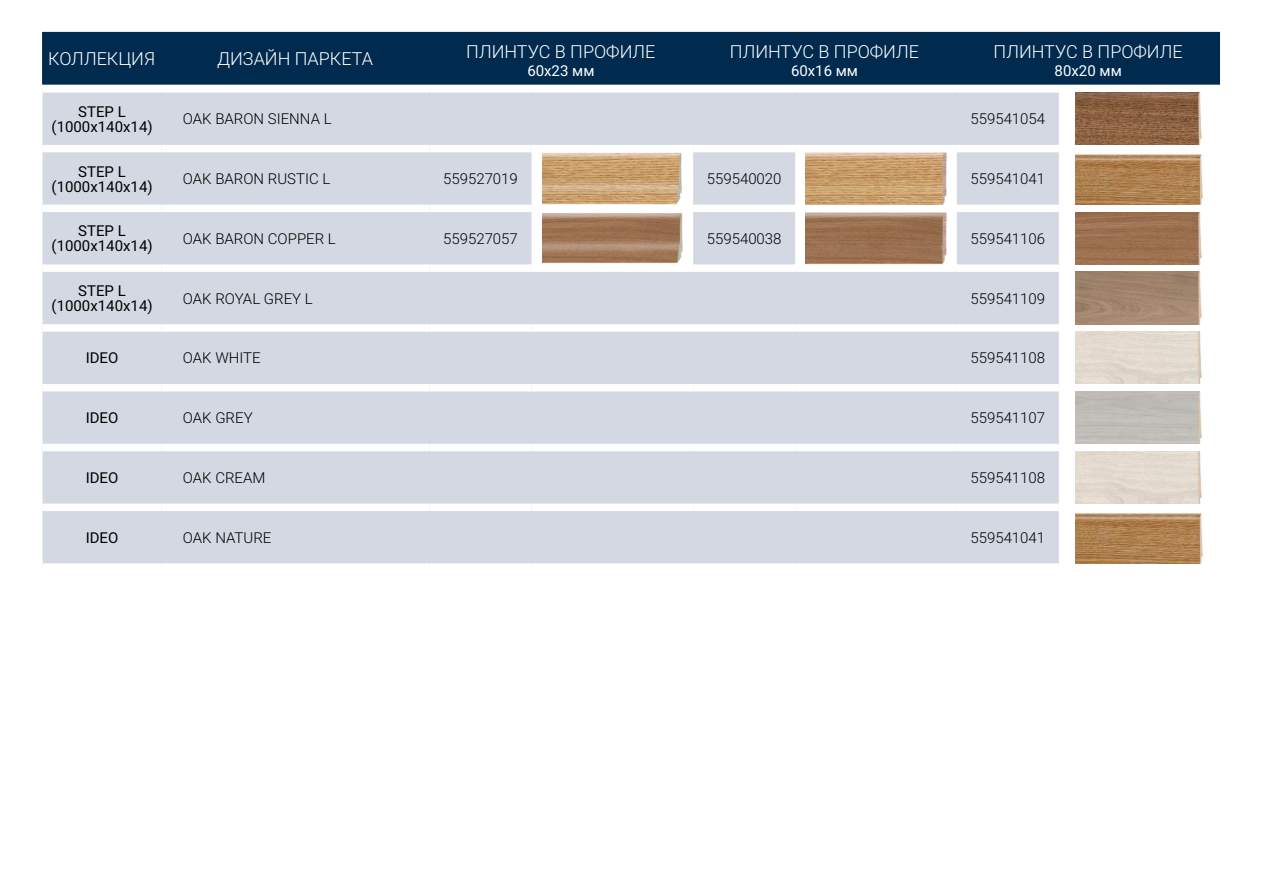
<style>
.page{position:relative;width:1263px;height:893px;background:#fff}
.page>*{position:absolute;margin:0;border:0;box-sizing:border-box;transform-origin:0 0}
.t1{font:300 18px "Roboto";color:#fff}
.t2{font:300 15px "Roboto";color:#000}
.t3{font:15px/15px "Roboto";color:#000;text-align:center}
.t4{font:15px "Roboto";color:#fff}
</style>
<div class="page">
<div style="left:42px;top:32px;width:1178px;height:53px;background:#002a4e"></div>
<div style="left:43px;top:93px;width:1016px;height:470px;background:#d3d8e2"></div>
<div style="left:162px;top:145px;width:267px;height:7px;background:#fff"></div>
<div style="left:429px;top:324px;width:102px;height:8px;background:#fff"></div>
<div style="left:429px;top:384px;width:102px;height:7px;background:#fff"></div>
<div style="left:429px;top:444px;width:102px;height:7px;background:#fff"></div>
<div style="left:429px;top:504px;width:102px;height:7px;background:#fff"></div>
<div style="left:429px;top:145px;width:102px;height:7px;background:#fff"></div>
<div style="left:957px;top:145px;width:102px;height:7px;background:#fff"></div>
<div style="left:162px;top:205px;width:267px;height:7px;background:#fff"></div>
<div style="left:429px;top:205px;width:102px;height:7px;background:#fff"></div>
<div style="left:531px;top:205px;width:162px;height:7px;background:#fff"></div>
<div style="left:795px;top:205px;width:162px;height:7px;background:#fff"></div>
<div style="left:693px;top:205px;width:102px;height:7px;background:#fff"></div>
<div style="left:957px;top:205px;width:102px;height:7px;background:#fff"></div>
<div style="left:162px;top:264px;width:267px;height:8px;background:#fff"></div>
<div style="left:429px;top:264px;width:102px;height:8px;background:#fff"></div>
<div style="left:957px;top:264px;width:102px;height:8px;background:#fff"></div>
<div style="left:162px;top:324px;width:267px;height:8px;background:#fff"></div>
<div style="left:957px;top:324px;width:102px;height:8px;background:#fff"></div>
<div style="left:162px;top:384px;width:267px;height:7px;background:#fff"></div>
<div style="left:957px;top:384px;width:102px;height:7px;background:#fff"></div>
<div style="left:162px;top:444px;width:267px;height:7px;background:#fff"></div>
<div style="left:957px;top:444px;width:102px;height:7px;background:#fff"></div>
<div style="left:162px;top:504px;width:267px;height:7px;background:#fff"></div>
<div style="left:957px;top:504px;width:102px;height:7px;background:#fff"></div>
<div style="left:43px;top:145px;width:119px;height:7px;background:#fff"></div>
<div style="left:43px;top:205px;width:119px;height:7px;background:#fff"></div>
<div style="left:43px;top:264px;width:119px;height:8px;background:#fff"></div>
<div style="left:43px;top:324px;width:119px;height:8px;background:#fff"></div>
<div style="left:43px;top:384px;width:119px;height:7px;background:#fff"></div>
<div style="left:43px;top:444px;width:119px;height:7px;background:#fff"></div>
<div style="left:43px;top:504px;width:119px;height:7px;background:#fff"></div>
<div style="left:531px;top:145px;width:162px;height:7px;background:#fff"></div>
<div style="left:693px;top:145px;width:102px;height:7px;background:#fff"></div>
<div style="left:795px;top:145px;width:162px;height:7px;background:#fff"></div>
<div style="left:531px;top:264px;width:162px;height:8px;background:#fff"></div>
<div style="left:693px;top:264px;width:102px;height:8px;background:#fff"></div>
<div style="left:795px;top:264px;width:162px;height:8px;background:#fff"></div>
<div style="left:531px;top:324px;width:162px;height:8px;background:#fff"></div>
<div style="left:693px;top:324px;width:102px;height:8px;background:#fff"></div>
<div style="left:795px;top:324px;width:162px;height:8px;background:#fff"></div>
<div style="left:531px;top:384px;width:162px;height:7px;background:#fff"></div>
<div style="left:693px;top:384px;width:102px;height:7px;background:#fff"></div>
<div style="left:795px;top:384px;width:162px;height:7px;background:#fff"></div>
<div style="left:531px;top:444px;width:162px;height:7px;background:#fff"></div>
<div style="left:693px;top:444px;width:102px;height:7px;background:#fff"></div>
<div style="left:795px;top:444px;width:162px;height:7px;background:#fff"></div>
<div style="left:531px;top:504px;width:162px;height:7px;background:#fff"></div>
<div style="left:693px;top:504px;width:102px;height:7px;background:#fff"></div>
<div style="left:795px;top:504px;width:162px;height:7px;background:#fff"></div>
<img style="left:1075px;top:93px;width:127px;height:52px">
<img style="left:542px;top:152px;width:140px;height:53px">
<img style="left:806px;top:152px;width:140px;height:53px">
<img style="left:1075px;top:154px;width:128px;height:51px">
<img style="left:542px;top:212px;width:140px;height:52px">
<img style="left:806px;top:212px;width:140px;height:52px">
<img style="left:1075px;top:212px;width:127px;height:52px">
<img style="left:1075px;top:272px;width:127px;height:52px">
<img style="left:1075px;top:332px;width:127px;height:52px">
<div style="left:1075px;top:391px;width:127px;height:53px;background:#bfbcb7"></div>
<img style="left:1075px;top:451px;width:127px;height:53px">
<img style="left:1075px;top:513px;width:128px;height:50px">
<p class="t1" style="left:466px;top:39px;width:191px">Плинтус в п рофиле</p>
<p class="t4" style="left:527px;top:60px;width:69px">60х23 мм</p>
<p class="t1" style="left:730px;top:39px;width:191px">Плинтус в п рофиле</p>
<p class="t4" style="left:791px;top:60px;width:69px">60х16 мм</p>
<p class="t1" style="left:994px;top:39px;width:191px">Плинтус в п рофиле</p>
<p class="t4" style="left:1055px;top:60px;width:69px">80х20 мм</p>
<p class="t1" style="left:48px;top:46px;width:108px">коллекция</p>
<p class="t1" style="left:217px;top:46px;width:157px">Дизайн паркета</p>
<p class="t3" style="left:52px;top:103px;width:103px">STEP L (1000x140x14)</p>
<p class="t2" style="left:183px;top:108px;width:150px">OAK BARON SIENNA L</p>
<p class="t2" style="left:970px;top:108px;width:76px">559541054</p>
<p class="t3" style="left:52px;top:163px;width:103px">STEP L (1000x140x14)</p>
<p class="t2" style="left:183px;top:168px;width:149px">OAK BARON RUSTIC L</p>
<p class="t2" style="left:443px;top:168px;width:76px">559527019</p>
<p class="t2" style="left:707px;top:168px;width:76px">559540020</p>
<p class="t2" style="left:970px;top:168px;width:76px">559541041</p>
<p class="t3" style="left:52px;top:223px;width:103px">STEP L (1000x140x14)</p>
<p class="t2" style="left:183px;top:228px;width:155px">OAK BARON COPPER L</p>
<p class="t2" style="left:443px;top:228px;width:76px">559527057</p>
<p class="t2" style="left:707px;top:228px;width:76px">559540038</p>
<p class="t2" style="left:970px;top:228px;width:76px">559541106</p>
<p class="t3" style="left:52px;top:283px;width:103px">STEP L (1000x140x14)</p>
<p class="t2" style="left:183px;top:288px;width:131px">OAK ROYAL GREY L</p>
<p class="t2" style="left:970px;top:288px;width:76px">559541109</p>
<p class="t3" style="left:86px;top:350px;width:34px">IDEO</p>
<p class="t2" style="left:183px;top:348px;width:79px">OAK WHITE</p>
<p class="t2" style="left:970px;top:348px;width:76px">559541108</p>
<p class="t3" style="left:86px;top:410px;width:34px">IDEO</p>
<p class="t2" style="left:183px;top:407px;width:71px">OAK GREY</p>
<p class="t2" style="left:970px;top:407px;width:76px">559541107</p>
<p class="t3" style="left:86px;top:470px;width:34px">IDEO</p>
<p class="t2" style="left:183px;top:467px;width:84px">OAK CREAM</p>
<p class="t2" style="left:970px;top:467px;width:76px">559541108</p>
<p class="t3" style="left:86px;top:529px;width:34px">IDEO</p>
<p class="t2" style="left:183px;top:527px;width:90px">OAK NATURE</p>
<p class="t2" style="left:970px;top:527px;width:76px">559541041</p>
</div>
